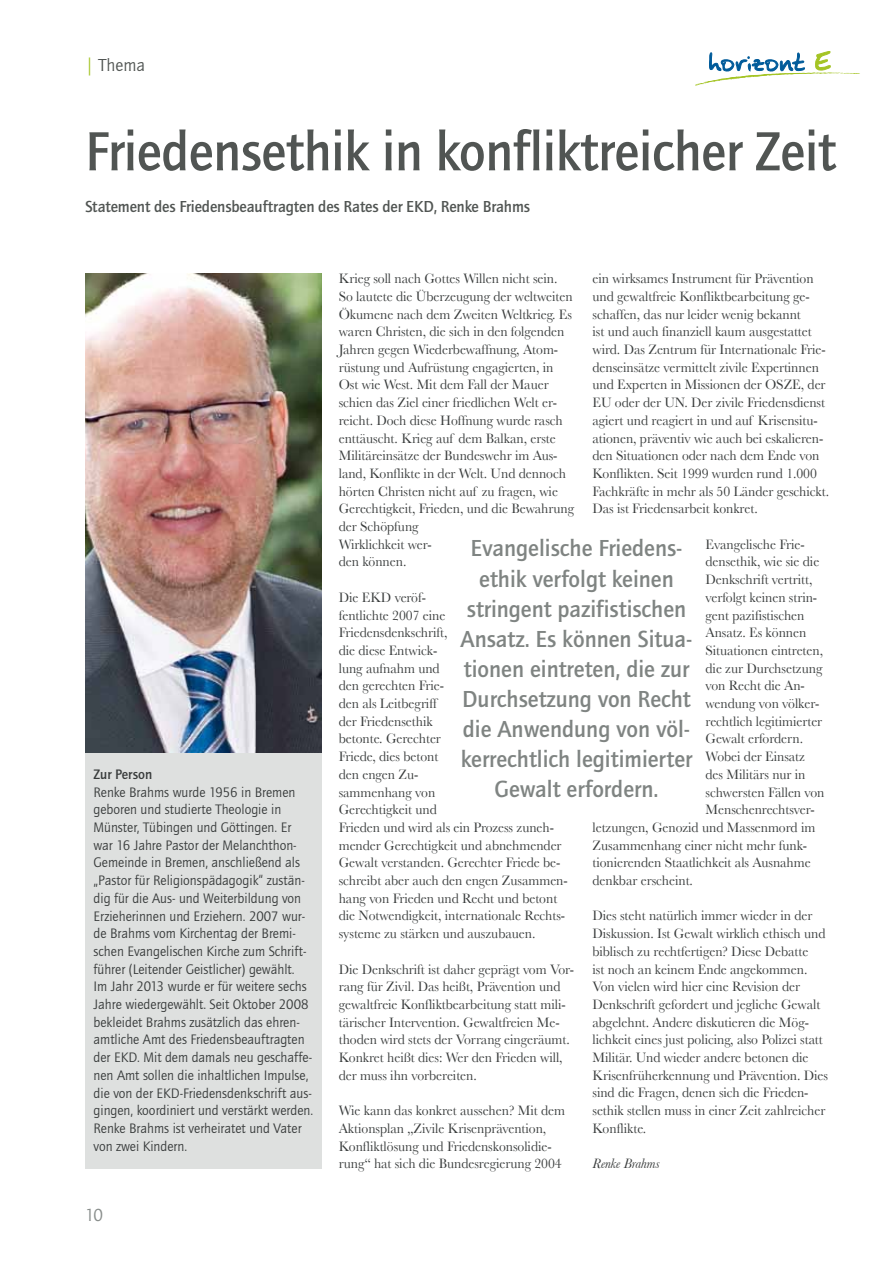
<style>
.page{position:relative;width:893px;height:1263px;background:#fff}
.page>*{position:absolute;margin:0;border:0;box-sizing:border-box;transform-origin:0 0}
.t1{font:500 57px "Quay Sans";letter-spacing:-.005em;color:#515553;scale:.95 1}
.t2{font:500 24px/30px "Quay Sans";color:#7f8482;text-align:center}
.t3{font:18px "Quay Sans";color:#515553}
.t4{font:18px "Quay Sans";color:#888d8b}
.t5{font:500 16.5px "Quay Sans";letter-spacing:-.01em;color:#515553}
.t6{font:14.25px/17.7px "Baskerville";letter-spacing:-.005em;color:#383b3b;scale:.96 1}
.t7{font:14.25px/17.7px "Quay Sans";color:#383b3b}
.t8{font:italic 14.25px "Baskerville";letter-spacing:-.005em;color:#383b3b;scale:.96 1}
.t9{font:500 14.25px "Quay Sans";color:#383b3b}
.s1{color:#a4c424}
</style>
<div class="page">
<svg style="left:709px;top:52px;width:96px;height:13px"></svg>
<svg style="left:815px;top:51px;width:16px;height:14px"></svg>
<img style="left:695px;top:65px;width:165px;height:21px">
<img style="left:85px;top:274px;width:237px;height:479px">
<div style="left:85px;top:753px;width:237px;height:415px;background:#dee0df"></div>
<p class="t3" style="left:85px;top:55px;width:61px"><span class="s1">|</span> Thema</p>
<h1 class="t1" style="left:85px;top:119px;width:792px">Friedensethik in konfliktreicher Zeit</h1>
<p class="t5" style="left:85px;top:198px;width:446px">Statement des Friedensbeauftragten des Rates der EKD, Renke Brahms</p>
<p class="t9" style="left:94px;top:766px;width:60px">Zur Person</p>
<p class="t7" style="left:94px;top:783px;width:221px">Renke Brahms wurde 1956 in Bremen geboren und studierte Theologie in Münster, Tübingen und Göttingen. Er war 16 Jahre Pastor der Melanchthon-Gemeinde in Bremen, anschließend als „Pastor für Religionspädagogik“ zustän&shy;dig für die Aus- und Weiterbildung von Erzieherinnen und Erziehern. 2007 wur&shy;de Brahms vom Kirchentag der Bremi&shy;schen Evangelischen Kirche zum Schrift&shy;führer (Leitender Geistlicher) gewählt.<br>Im Jahr 2013 wurde er für weitere sechs Jahre wiedergewählt. Seit Oktober 2008 bekleidet Brahms zusätzlich das ehren&shy;amtliche Amt des Friedensbeauftragten der EKD. Mit dem damals neu geschaffe&shy;nen Amt sollen die inhaltlichen Impulse, die von der EKD-Friedensdenkschrift aus&shy;gingen, koordiniert und verstärkt werden.<br>Renke Brahms ist verheiratet und Vater von zwei Kindern.</p>
<p class="t4" style="left:85px;top:1205px;width:19px">10</p>
<p class="t6" style="left:592px;top:270px;width:248px">ein wirksames Instrument für Prävention und gewaltfreie Konfliktbearbeitung ge&shy;schaffen, das nur leider wenig bekannt<br>ist und auch finanziell kaum ausgestattet wird. Das Zentrum für Internationale Frie&shy;denseinsätze vermittelt zivile Expertinnen und Experten in Missionen der OSZE, der EU oder der UN. Der zivile Friedensdienst agiert und reagiert in und auf Krisensitu&shy;ationen, präventiv wie auch bei eskalieren&shy;den Situationen oder nach dem Ende von Konflikten. Seit 1999 wurden rund 1.000<br>Fachkräfte in mehr als 50 Länder geschickt.<br>Das ist Friedensarbeit konkret.</p>
<p class="t6" style="left:705px;top:535px;width:105px">Evangelische Frie-</p>
<p class="t6" style="left:705px;top:553px;width:120px">densethik, wie sie die</p>
<p class="t6" style="left:705px;top:570px;width:113px">Denkschrift vertritt,</p>
<p class="t6" style="left:705px;top:588px;width:118px">verfolgt keinen strin-</p>
<p class="t6" style="left:705px;top:606px;width:105px">gent pazifistischen</p>
<p class="t6" style="left:705px;top:624px;width:106px">Ansatz. Es können</p>
<p class="t6" style="left:705px;top:641px;width:124px">Situationen eintreten,</p>
<p class="t6" style="left:705px;top:659px;width:123px">die zur Durchsetzung</p>
<p class="t6" style="left:705px;top:677px;width:105px">von Recht die An-</p>
<p class="t6" style="left:705px;top:694px;width:120px">wendung von völker-</p>
<p class="t6" style="left:705px;top:712px;width:123px">rechtlich legitimierter</p>
<p class="t6" style="left:705px;top:730px;width:103px">Gewalt erfordern.</p>
<p class="t6" style="left:705px;top:747px;width:105px">Wobei der Einsatz</p>
<p class="t6" style="left:705px;top:765px;width:106px">des Militärs nur in</p>
<p class="t6" style="left:705px;top:783px;width:125px">schwersten Fällen von</p>
<p class="t6" style="left:705px;top:801px;width:115px">Menschenrechtsver-</p>
<p class="t6" style="left:592px;top:818px;width:234px">letzungen, Genozid und Massenmord im</p>
<p class="t6" style="left:592px;top:836px;width:225px">Zusammenhang einer nicht mehr funk-</p>
<p class="t6" style="left:592px;top:854px;width:229px">tionierenden Staatlichkeit als Ausnahme</p>
<p class="t6" style="left:592px;top:871px;width:106px">denkbar erscheint.</p>
<p class="t6" style="left:592px;top:907px;width:247px">Dies steht natürlich immer wieder in der Diskussion. Ist Gewalt wirklich ethisch und biblisch zu rechtfertigen? Diese Debatte<br>ist noch an keinem Ende angekommen.<br>Von vielen wird hier eine Revision der Denkschrift gefordert und jegliche Gewalt abgelehnt. Andere diskutieren die Mög&shy;lichkeit eines just policing, also Polizei statt Militär. Und wieder andere betonen die Krisenfrüherkennung und Prävention. Dies sind die Fragen, denen sich die Frieden&shy;sethik stellen muss in einer Zeit zahlreicher Konflikte.</p>
<p class="t8" style="left:592px;top:1155px;width:72px">Renke Brahms</p>
<p class="t6" style="left:339px;top:270px;width:247px">Krieg soll nach Gottes Willen nicht sein.<br>So lautete die Überzeugung der weltweiten Ökumene nach dem Zweiten Weltkrieg. Es waren Christen, die sich in den folgenden Jahren gegen Wiederbewaffnung, Atom&shy;rüstung und Aufrüstung engagierten, in Ost wie West. Mit dem Fall der Mauer schien das Ziel einer friedlichen Welt er&shy;reicht. Doch diese Hoffnung wurde rasch enttäuscht. Krieg auf dem Balkan, erste Militäreinsätze der Bundeswehr im Aus&shy;land, Konflikte in der Welt. Und dennoch hörten Christen nicht auf zu fragen, wie Gerechtigkeit, Frieden, und die Bewahrung der Schöpfung<br>Wirklichkeit wer-<br>den können.</p>
<p class="t6" style="left:339px;top:588px;width:240px">Die EKD veröf-<br>fentlichte 2007 eine<br>Friedensdenkschrift,<br>die diese Entwick-<br>lung aufnahm und<br>den gerechten Frie-<br>den als Leitbegriff<br>der Friedensethik<br>betonte. Gerechter<br>Friede, dies betont<br>den engen Zu-<br>sammenhang von<br>Gerechtigkeit und<br>Frieden und wird als ein Prozess zuneh&shy;mender Gerechtigkeit und abnehmender<br>Gewalt verstanden. Gerechter Friede be&shy;schreibt aber auch den engen Zusammen&shy;hang von Frieden und Recht und betont die Notwendigkeit, internationale Rechts&shy;systeme zu stärken und auszubauen.</p>
<p class="t6" style="left:339px;top:960px;width:247px">Die Denkschrift ist daher geprägt vom Vor&shy;rang für Zivil. Das heißt, Prävention und gewaltfreie Konfliktbearbeitung statt mili&shy;tärischer Intervention. Gewaltfreien Me&shy;thoden wird stets der Vorrang eingeräumt.<br>Konkret heißt dies: Wer den Frieden will, der muss ihn vorbereiten.</p>
<p class="t6" style="left:339px;top:1101px;width:237px">Wie kann das konkret aussehen? Mit dem Aktionsplan „Zivile Krisenprävention, Konfliktlösung und Friedenskonsolidie&shy;rung“ hat sich die Bundesregierung 2004</p>
<h2 class="t2" style="left:461px;top:534px;width:233px">Evangelische Friedens&shy;ethik verfolgt keinen stringent pazifistischen<br>Ansatz. Es können Situa&shy;tionen eintreten, die zur<br>Durchsetzung von Recht die Anwendung von völ&shy;kerrechtlich legitimierter<br>Gewalt erfordern.</h2>
</div>
